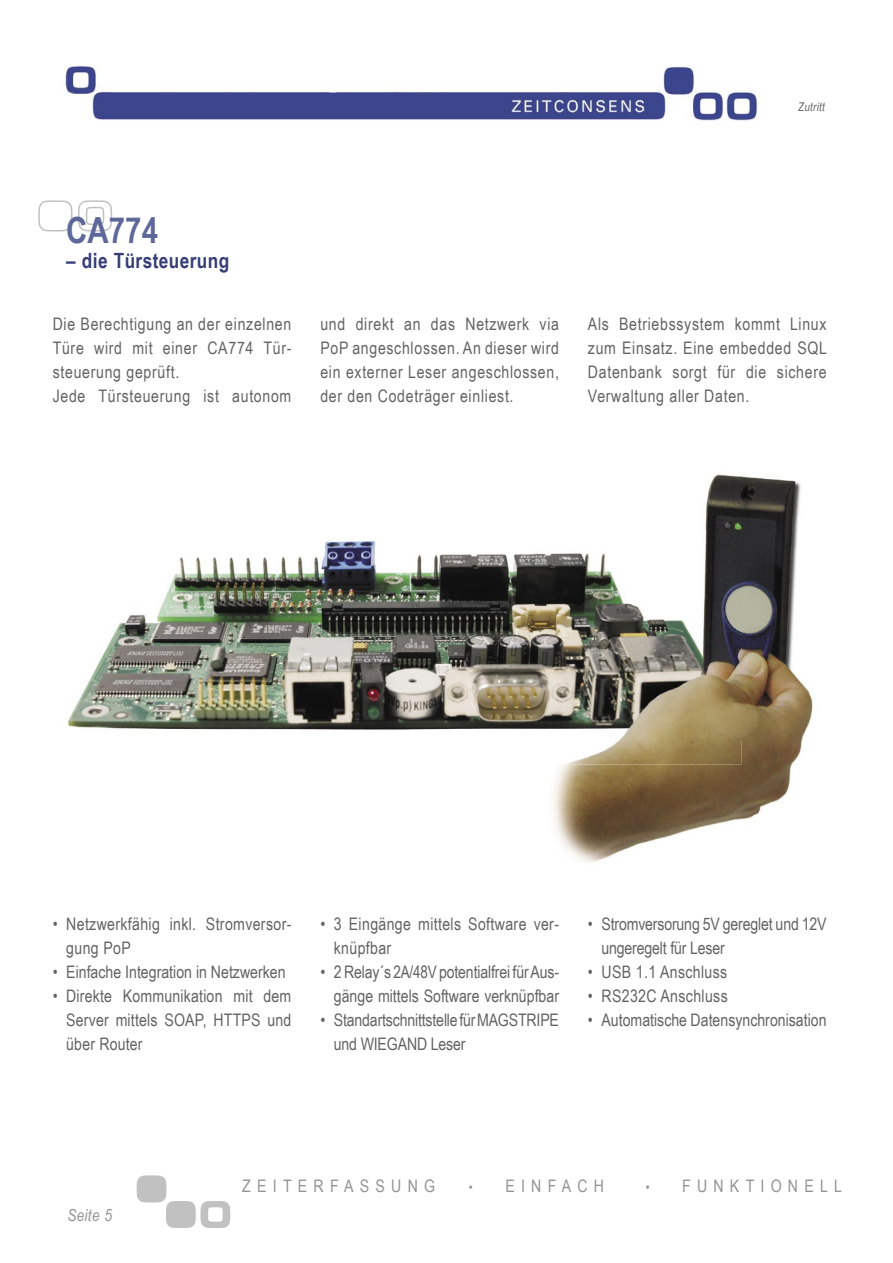
<style>
.page{position:relative;width:893px;height:1263px;background:#fff}
.page>*{position:absolute;margin:0;border:0;box-sizing:border-box;transform-origin:0 0}
.t1{font:700 36px "Arial Narrow";color:#5e679a}
.t2{font:700 21px "Arial Narrow";letter-spacing:.02em;color:#353d76}
.t3{font:17.25px/24px "Arial Narrow";letter-spacing:.02em;color:#636363;text-align:justify}
.t4{font:17.25px/24px "Arial Narrow";color:#636363;text-align:right}
.t5{font:17.25px/24px "Arial Narrow";letter-spacing:-.01em;color:#636363}
.t6{font:17.25px/24px "Arial Narrow";letter-spacing:.04em;color:#636363}
.t7{font:17.25px "Arial Narrow";letter-spacing:.36em;color:#939393}
.t8{font:italic 16.5px "Arial Narrow";letter-spacing:.02em;color:#939393}
.t9{font:italic 12px "Arial Narrow";letter-spacing:.02em;color:#636363}
.s1{font-size:13.5px}
</style>
<div class="page">
<img style="left:65px;top:66px;width:693px;height:54px">
<svg style="left:137px;top:1175px;width:93px;height:53px"></svg>
<svg style="left:38px;top:200px;width:74px;height:32px"></svg>
<img style="left:70px;top:577px;width:665px;height:140px">
<img style="left:174px;top:540px;width:561px;height:37px">
<img style="left:67px;top:717px;width:668px;height:26px">
<img style="left:501px;top:474px;width:300px;height:75px">
<img style="left:735px;top:549px;width:78px;height:271px">
<img style="left:553px;top:743px;width:183px;height:120px">
<h1 class="t1" style="left:66px;top:203px;width:93px">CA774</h1>
<p class="t2" style="left:66px;top:245px;width:165px">– die Türsteuerung</p>
<p class="t9" style="left:798px;top:99px;width:28px">Zutritt</p>
<p class="t6" style="left:53px;top:311px;width:240px">Die Berechtigung an der einzelnen<br>Türe wird mit einer CA774 Tür&shy;steuerung geprüft.<br>Jede Türsteuerung ist autonom</p>
<p class="t3" style="left:320px;top:311px;width:240px">und direkt an das Netzwerk via PoP angeschlossen. An dieser wird ein externer Leser angeschlossen, der den Codeträger einliest.</p>
<p class="t3" style="left:588px;top:311px;width:241px">Als Betriebssystem kommt Linux zum Einsatz. Eine embedded SQL Datenbank sorgt für die sichere Verwaltung aller Daten.</p>
<p class="t3" style="left:66px;top:911px;width:227px;text-indent:-14px">• Netzwerkfähig inkl. Stromversor&shy;gung PoP</p>
<p class="t4" style="left:53px;top:959px;width:234px">• Einfache Integration in Netzwerken</p>
<p class="t3" style="left:66px;top:983px;width:227px;text-indent:-14px">• Direkte Kommunikation mit dem Server mittels SOAP, HTTPS und über Router</p>
<p class="t3" style="left:334px;top:911px;width:227px;text-indent:-14px">• 3 Eingänge mittels Software ver&shy;knüpfbar</p>
<p class="t4" style="left:320px;top:959px;width:240px">• 2 Relay´s 2A/48V potentialfrei für Aus&shy;gänge mittels Software verknüpfbar</p>
<p class="t5" style="left:334px;top:1007px;width:227px;text-indent:-14px">• Standartschnittstelle für MAGSTRIPE und WIEGAND Leser</p>
<p class="t5" style="left:601px;top:911px;width:227px;text-indent:-14px">• Stromversorung 5V gereglet und 12V ungeregelt für Leser</p>
<p class="t3" style="left:588px;top:959px;width:141px">• USB 1.1 Anschluss</p>
<p class="t3" style="left:588px;top:983px;width:141px">• RS232C Anschluss</p>
<p class="t4" style="left:588px;top:1007px;width:240px">• Automatische Datensynchronisation</p>
<p class="t8" style="left:67px;top:1204px;width:46px">Seite 5</p>
<p class="t7" style="left:242px;top:1173px;width:194px">ZEITERFASSUNG</p>
<p class="t7" style="left:469px;top:1173px;width:137px"><span class="s1">•</span> EINFACH</p>
<p class="t7" style="left:646px;top:1173px;width:198px"><span class="s1">•</span> FUNKTIONELL</p>
</div>
